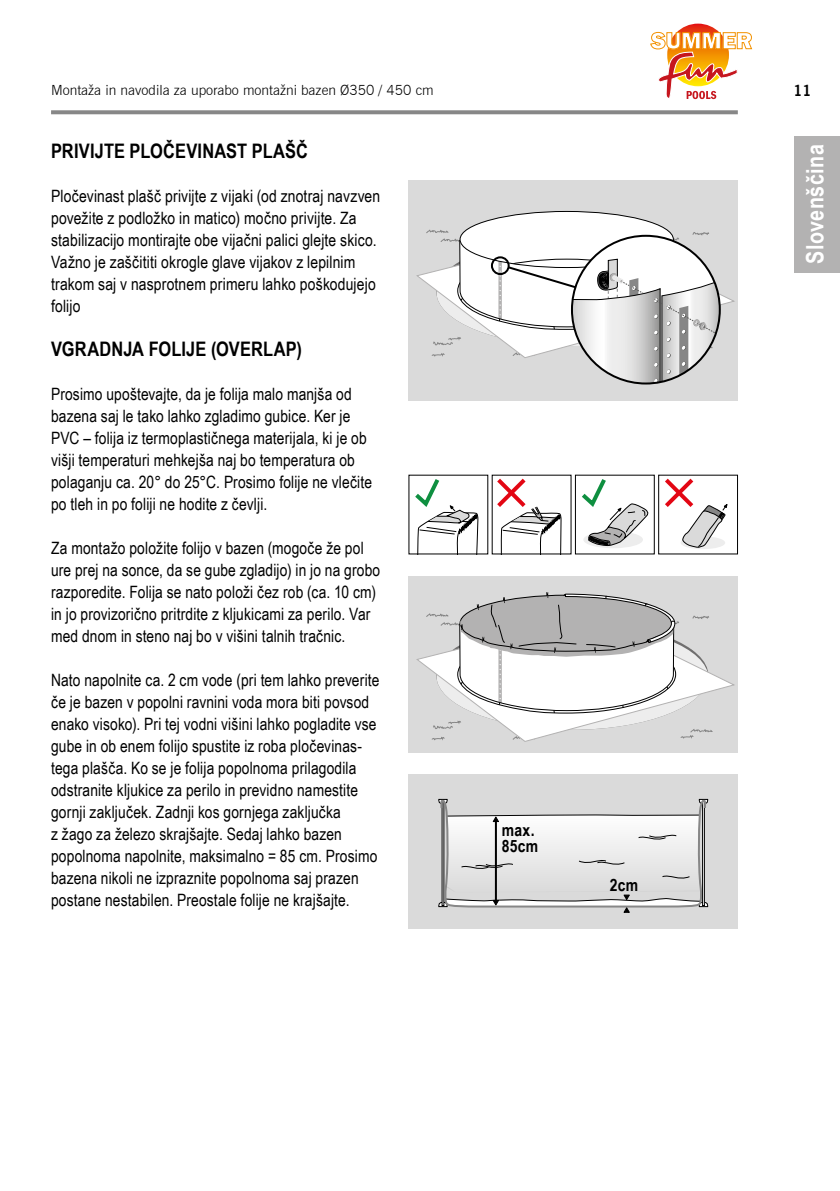
<style>
.page{position:relative;width:840px;height:1191px;background:#fff}
.page>*{position:absolute;margin:0;border:0;box-sizing:border-box;transform-origin:0 0}
.t1{font:700 24px "Arial Narrow";letter-spacing:.02em;color:#fff}
.t2{font:800 24px "Franklin Gothic";color:#fff}
.t3{font:700 20px "Arial Narrow";letter-spacing:.01em;color:#000}
.t4{font:17px/22px "Arial Narrow";letter-spacing:.01em;color:#000}
.t5{font:700 17px/16px "Arial Narrow";letter-spacing:.015em;color:#000}
.t6{font:700 15px "News Gothic BT";color:#000}
.t7{font:300 14px "News Gothic BT";color:#000}
</style>
<div class="page">
<svg style="left:51px;top:110px;width:686px;height:4px;background:#8f8f8f"></svg>
<div style="left:794px;top:136px;width:45px;height:136px;background:#b3b2b2"></div>
<img style="left:666px;top:24px;width:62px;height:62px;border-radius:31px">
<svg style="left:650px;top:32px;width:102px;height:67px"></svg>
<div style="left:408px;top:180px;width:329px;height:220px;background:#dadada"></div>
<svg style="left:416px;top:273px;width:319px;height:53px"></svg>
<div style="left:460px;top:211px;width:213px;height:56px;background:#fff;border-radius:50%"></div>
<svg style="left:425px;top:226px;width:294px;height:159px"></svg>
<div style="left:583px;top:531px;width:59px;height:17px;background:#ededed;border-radius:50%"></div>
<div style="left:574px;top:475px;width:80px;height:79px;border:1px solid #000"></div>
<div style="left:680px;top:536px;width:44px;height:13px;background:#ededed;border-radius:50%"></div>
<div style="left:658px;top:475px;width:79px;height:79px;border:1px solid #000"></div>
<svg style="left:492px;top:474px;width:69px;height:80px"></svg>
<svg style="left:660px;top:474px;width:67px;height:74px"></svg>
<svg style="left:577px;top:474px;width:72px;height:72px"></svg>
<svg style="left:410px;top:474px;width:68px;height:80px"></svg>
<div style="left:408px;top:576px;width:329px;height:176px;background:#dadada"></div>
<svg style="left:417px;top:592px;width:316px;height:149px"></svg>
<div style="left:408px;top:774px;width:329px;height:154px;background:#dadada"></div>
<svg style="left:438px;top:798px;width:271px;height:115px"></svg>
<p class="t7" style="left:51px;top:82px;width:384px">Montaža in navodila za uporabo montažni bazen Ø350 / 450 cm</p>
<p class="t3" style="left:51px;top:136px;width:258px">PRIVIJTE PLOČEVINAST PLAŠČ</p>
<p class="t4" style="left:51px;top:184px;width:330px">Pločevinast plašč privijte z vijaki (od znotraj navzven povežite z podložko in matico) močno privijte. Za stabilizacijo montirajte obe vijačni palici glejte skico.<br>Važno je zaščititi okrogle glave vijakov z lepilnim trakom saj v nasprotnem primeru lahko poškodujejo folijo</p>
<p class="t3" style="left:51px;top:334px;width:252px">VGRADNJA FOLIJE (OVERLAP)</p>
<p class="t4" style="left:51px;top:382px;width:322px">Prosimo upoštevajte, da je folija malo manjša od bazena saj le tako lahko zgladimo gubice. Ker je PVC – folija iz termoplastičnega materijala, ki je ob višji temperaturi mehkejša naj bo temperatura ob polaganju ca. 20° do 25°C. Prosimo folije ne vlečite po tleh in po foliji ne hodite z čevlji.</p>
<p class="t4" style="left:51px;top:536px;width:330px">Za montažo položite folijo v bazen (mogoče že pol ure prej na sonce, da se gube zgladijo) in jo na grobo razporedite. Folija se nato položi čez rob (ca. 10 cm) in jo provizorično pritrdite z kljukicami za perilo. Var med dnom in steno naj bo v višini talnih tračnic.</p>
<p class="t4" style="left:51px;top:668px;width:330px">Nato napolnite ca. 2 cm vode (pri tem lahko preverite če je bazen v popolni ravnini voda mora biti povsod enako visoko). Pri tej vodni višini lahko pogladite vse gube in ob enem folijo spustite iz roba pločevinas&shy;tega plašča. Ko se je folija popolnoma prilagodila odstranite kljukice za perilo in previdno namestite gornji zaključek. Zadnji kos gornjega zaključka<br>z žago za železo skrajšajte. Sedaj lahko bazen popolnoma napolnite, maksimalno = 85 cm. Prosimo bazena nikoli ne izpraznite popolnoma saj prazen postane nestabilen. Preostale folije ne krajšajte.</p>
<p class="t5" style="left:501px;top:821px;width:38px">max.<br>85cm</p>
<h1 class="t2" style="left:650px;top:25px;width:103px">SUMMER</h1>
<p class="t6" style="left:793px;top:82px;width:20px">11</p>
<h1 class="t1" style="left:796px;top:264px;width:121px;rotate:-90deg">Slovenščina</h1>
<p class="t5" style="left:609px;top:875px;width:30px">2cm</p>
</div>
